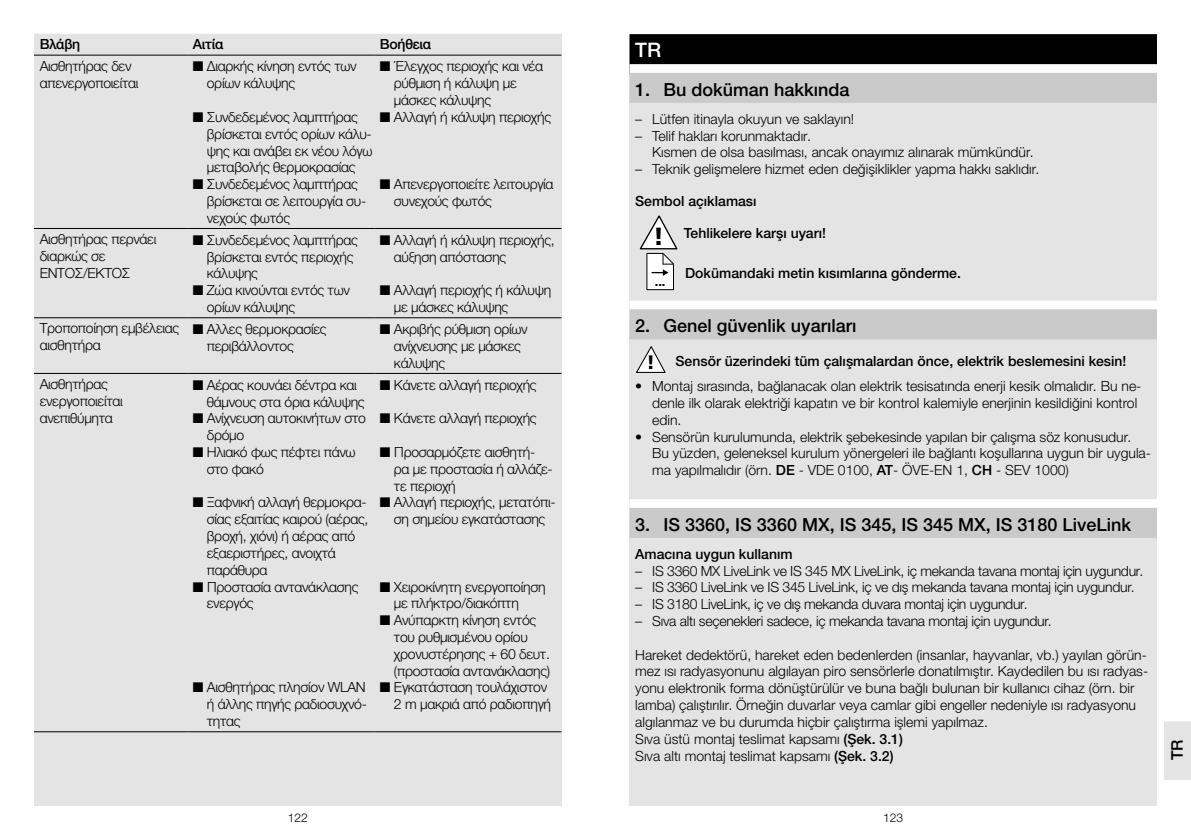
<style>
.page{position:relative;width:1191px;height:840px;background:#fff}
.page>*{position:absolute;margin:0;border:0;box-sizing:border-box;transform-origin:0 0}
.t1{font:500 20px "Helvetica Neue LTW1 G";color:#fff}
.t2{font:900 19.4px "Frutiger LT Com";color:#000}
.t3{font:500 18px "Helvetica Neue LTW1 G";color:#000}
.t4{font:500 16px "Helvetica Neue LT Std";color:#000}
.t5{font:300 14px/16.8px "Helvetica Neue LTW1 G";letter-spacing:-.02em;color:#000}
.t6{font:300 14px/16.8px "Helvetica Neue LTW1 G";color:#000}
.t7{font:500 14px "Helvetica Neue LTW1 G";color:#000}
.t8{font:500 14px "Helvetica Neue LTW1 G";letter-spacing:-.02em;color:#000}
.t9{font:700 13px "Helvetica Neue LT Pro";color:#000}
.t10{font:300 12px "Helvetica Neue LTW1 G";color:#000}
.s1{font-family:"Frutiger LT Com";font-weight:900;font-size:24.8px}
.s2{font-weight:500}
</style>
<div class="page">
<div style="left:34px;top:34px;width:527px;height:771px;background:#e4e4e4"></div>
<svg style="left:34px;top:54px;width:527px;height:319px"></svg>
<hr style="left:34px;top:55px;width:153px;height:1px;background:#000">
<hr style="left:187px;top:55px;width:187px;height:1px;background:#000">
<hr style="left:374px;top:55px;width:187px;height:1px;background:#000">
<hr style="left:34px;top:228px;width:153px;height:1px;background:#000">
<hr style="left:187px;top:228px;width:187px;height:1px;background:#000">
<hr style="left:374px;top:228px;width:187px;height:1px;background:#000">
<hr style="left:34px;top:317px;width:153px;height:1px;background:#000">
<hr style="left:187px;top:317px;width:187px;height:1px;background:#000">
<hr style="left:374px;top:317px;width:187px;height:1px;background:#000">
<hr style="left:34px;top:373px;width:153px;height:1px;background:#000">
<hr style="left:187px;top:373px;width:187px;height:1px;background:#000">
<hr style="left:374px;top:373px;width:187px;height:1px;background:#000">
<hr style="left:34px;top:731px;width:153px;height:1px;background:#000">
<hr style="left:187px;top:731px;width:187px;height:1px;background:#000">
<hr style="left:374px;top:731px;width:187px;height:1px;background:#000">
<div style="left:629px;top:34px;width:528px;height:771px;background:#e4e4e4"></div>
<div style="left:629px;top:34px;width:528px;height:40px;background:#000"></div>
<div style="left:629px;top:64px;width:528px;height:20px;background:#fff"></div>
<div style="left:629px;top:73px;width:528px;height:30px;background:#cacaca"></div>
<div style="left:629px;top:300px;width:528px;height:20px;background:#fff"></div>
<div style="left:629px;top:309px;width:528px;height:30px;background:#cacaca"></div>
<div style="left:629px;top:499px;width:528px;height:20px;background:#fff"></div>
<div style="left:629px;top:507px;width:528px;height:30px;background:#cacaca"></div>
<svg style="left:636px;top:346px;width:29px;height:27px"></svg>
<svg style="left:640px;top:215px;width:37px;height:75px"></svg>
<div style="left:1164px;top:719px;width:27px;height:60px;background:#e4e4e4"></div>
<hr style="left:1162px;top:719px;width:29px;height:2px;background:#fff">
<p class="t7" style="left:40px;top:36px;width:42px">Βλάβη</p>
<p class="t7" style="left:193px;top:36px;width:32px">Αιτία</p>
<p class="t8" style="left:380px;top:36px;width:53px">Βοήθεια</p>
<p class="t5" style="left:40px;top:57px;width:100px">Αισθητήρας δεν απενεργοποιείται</p>
<p class="t5" style="left:207px;top:58px;width:151px;text-indent:-14px">■ Διαρκής κίνηση εντός των ορίων κάλυψης</p>
<p class="t5" style="left:207px;top:108px;width:167px;text-indent:-14px">■ Συνδεδεμένος λαμπτήρας βρίσκεται εντός ορίων κάλυ&shy;ψης και ανάβει εκ νέου λόγω μεταβολής θερμοκρασίας</p>
<p class="t5" style="left:207px;top:176px;width:161px;text-indent:-14px">■ Συνδεδεμένος λαμπτήρας βρίσκεται σε λειτουργία συ&shy;νεχούς φωτός</p>
<p class="t5" style="left:394px;top:58px;width:150px;text-indent:-14px">■ Έλεγχος περιοχής και νέα ρύθμιση ή κάλυψη με μάσκες κάλυψης</p>
<p class="t5" style="left:380px;top:108px;width:173px">■ Αλλαγή ή κάλυψη περιοχής</p>
<p class="t5" style="left:394px;top:176px;width:161px;text-indent:-14px">■ Απενεργοποιείτε λειτουργία συνεχούς φωτός</p>
<p class="t5" style="left:40px;top:230px;width:118px">Αισθητήρας περνάει διαρκώς σε<br>EΝΤΟΣ/ΕΚΤΟΣ</p>
<p class="t5" style="left:207px;top:231px;width:153px;text-indent:-14px">■ Συνδεδεμένος λαμπτήρας βρίσκεται εντός περιοχής κάλυψης</p>
<p class="t5" style="left:207px;top:282px;width:144px;text-indent:-14px">■ Ζώα κινούνται εντός των ορίων κάλυψης</p>
<p class="t5" style="left:394px;top:231px;width:162px;text-indent:-14px">■ Αλλαγή ή κάλυψη περιοχής, αύξηση απόστασης</p>
<p class="t5" style="left:394px;top:282px;width:159px;text-indent:-14px">■ Αλλαγή περιοχής ή κάλυψη με μάσκες κάλυψης</p>
<p class="t5" style="left:40px;top:320px;width:141px">Τροποποίηση εμβέλειας αισθητήρα</p>
<p class="t5" style="left:207px;top:320px;width:121px;text-indent:-14px">■ Αλλες θερμοκρασίες περιβάλλοντος</p>
<p class="t5" style="left:394px;top:320px;width:135px;text-indent:-14px">■ Ακριβής ρύθμιση ορίων ανίχνευσης με μάσκες κάλυψης</p>
<p class="t5" style="left:40px;top:375px;width:85px">Αισθητήρας ενεργοποιείται ανεπιθύμητα</p>
<p class="t5" style="left:207px;top:376px;width:159px;text-indent:-14px">■ Αέρας κουνάει δέντρα και θάμνους στα όρια κάλυψης</p>
<p class="t5" style="left:380px;top:376px;width:158px">■ Κάνετε αλλαγή περιοχής</p>
<p class="t5" style="left:380px;top:409px;width:158px">■ Κάνετε αλλαγή περιοχής</p>
<p class="t5" style="left:394px;top:443px;width:160px;text-indent:-14px">■ Προσαρμόζετε αισθητή&shy;ρα με προστασία ή αλλάζε&shy;τε περιοχή</p>
<p class="t5" style="left:380px;top:493px;width:177px;text-align:center">■ Αλλαγή περιοχής, μετατόπι&shy;ση σημείου εγκατάστασης</p>
<p class="t5" style="left:207px;top:409px;width:161px;text-indent:-14px">■ Ανίχνευση αυτοκινήτων στο δρόμο</p>
<p class="t5" style="left:207px;top:443px;width:150px;text-indent:-14px">■ Ηλιακό φως πέφτει πάνω στο φακό</p>
<p class="t5" style="left:207px;top:493px;width:163px;text-indent:-14px">■ Ξαφνική αλλαγή θερμοκρα&shy;σίας εξαιτίας καιρού (αέρας, βροχή, χιόνι) ή αέρας από εξαεριστήρες, ανοιχτά παράθυρα</p>
<p class="t5" style="left:207px;top:577px;width:153px;text-indent:-14px">■ Προστασία αντανάκλασης ενεργός</p>
<p class="t5" style="left:394px;top:577px;width:153px;text-indent:-14px">■ Χειροκίνητη ενεργοποίηση με πλήκτρο/διακόπτη</p>
<p class="t5" style="left:394px;top:611px;width:158px;text-indent:-14px">■ Ανύπαρκτη κίνηση εντός του ρυθμισμένου ορίου χρονυστέρησης + 60 δευτ. (προστασία αντανάκλασης)</p>
<p class="t5" style="left:380px;top:678px;width:172px;text-align:right">■ Εγκατάσταση τουλάχιστον<br>2 m μακριά από ραδιοπηγή</p>
<p class="t5" style="left:207px;top:678px;width:162px;text-align:justify;text-indent:-14px">■ Αισθητήρας πλησίον WLAN ή άλλης πηγής ραδιοσυχνό&shy;τητας</p>
<h1 class="t1" style="left:635px;top:38px;width:27px">TR</h1>
<p class="t3" style="left:635px;top:78px;width:216px">1. Bu doküman hakkında</p>
<p class="t6" style="left:635px;top:110px;width:221px">– Lütfen itinayla okuyun ve saklayın!</p>
<p class="t6" style="left:652px;top:127px;width:383px;text-indent:-17px">– Telif hakları korunmaktadır.<br>Kısmen de olsa basılması, ancak onayımız alınarak mümkündür.</p>
<p class="t6" style="left:635px;top:161px;width:406px">– Teknik gelişmelere hizmet eden değişiklikler yapma hakkı saklıdır.</p>
<p class="t7" style="left:635px;top:193px;width:123px">Sembol açıklaması</p>
<p class="t7" style="left:653px;top:225px;width:174px"><span class="s1">!</span> Tehlikelere karşı uyarı!</p>
<p class="t7" style="left:685px;top:264px;width:275px">Dokümandaki metin kısımlarına gönderme.</p>
<p class="t3" style="left:635px;top:314px;width:223px">2. Genel güvenlik uyarıları</p>
<p class="t7" style="left:675px;top:352px;width:452px">Sensör üzerindeki tüm çalışmalardan önce, elektrik beslemesini kesin!</p>
<p class="t6" style="left:652px;top:377px;width:491px;text-indent:-17px">• Montaj sırasında, bağlanacak olan elektrik tesisatında enerji kesik olmalıdır. Bu ne&shy;denle ilk olarak elektriği kapatın ve bir kontrol kalemiyle enerjinin kesildiğini kontrol edin.</p>
<p class="t6" style="left:652px;top:428px;width:500px;text-indent:-17px">• Sensörün kurulumunda, elektrik şebekesinde yapılan bir çalışma söz konusudur.<br>Bu yüzden, geleneksel kurulum yönergeleri ile bağlantı koşullarına uygun bir uygula&shy;ma yapılmalıdır (örn. <span class="s2">DE</span> - VDE 0100, <span class="s2">AT</span>- ÖVE-EN 1, <span class="s2">CH</span> - SEV 1000)</p>
<p class="t3" style="left:635px;top:513px;width:497px">3. IS 3360, IS 3360 MX, IS 345, IS 345 MX, IS 3180 LiveLink</p>
<p class="t7" style="left:635px;top:545px;width:159px">Amacına uygun kullanım</p>
<p class="t5" style="left:635px;top:561px;width:509px">– IS 3360 MX LiveLink ve IS 345 MX LiveLink, iç mekanda tavana montaj için uygundur.</p>
<p class="t5" style="left:635px;top:578px;width:501px">– IS 3360 LiveLink ve IS 345 LiveLink, iç ve dış mekanda tavana montaj için uygundur.</p>
<p class="t5" style="left:635px;top:595px;width:394px">– IS 3180 LiveLink, iç ve dış mekanda duvara montaj için uygundur.</p>
<p class="t5" style="left:635px;top:612px;width:418px">– Sıva altı seçenekleri sadece, iç mekanda tavana montaj için uygundur.</p>
<p class="t6" style="left:635px;top:645px;width:514px">Hareket dedektörü, hareket eden bedenlerden (insanlar, hayvanlar, vb.) yayılan görün&shy;mez ısı radyasyonunu algılayan piro sensörlerle donatılmıştır. Kaydedilen bu ısı radyas&shy;yonu elektronik forma dönüştürülür ve buna bağlı bulunan bir kullanıcı cihaz (örn. bir lamba) çalıştırılır. Örneğin duvarlar veya camlar gibi engeller nedeniyle ısı radyasyonu algılanmaz ve bu durumda hiçbir çalıştırma işlemi yapılmaz.<br>Sıva üstü montaj teslimat kapsamı <span class="s2">(Şek. 3.1)<br></span>Sıva altı montaj teslimat kapsamı <span class="s2">(Şek. 3.2)</span></p>
<p class="t9" style="left:654px;top:272px;width:12px">...</p>
<h2 class="t2" style="left:646px;top:350px;width:10px">!</h2>
<p class="t10" style="left:288px;top:809px;width:22px">122</p>
<p class="t10" style="left:883px;top:809px;width:22px">123</p>
<p class="t4" style="left:1167px;top:759px;width:22px;rotate:-90deg">TR</p>
</div>
